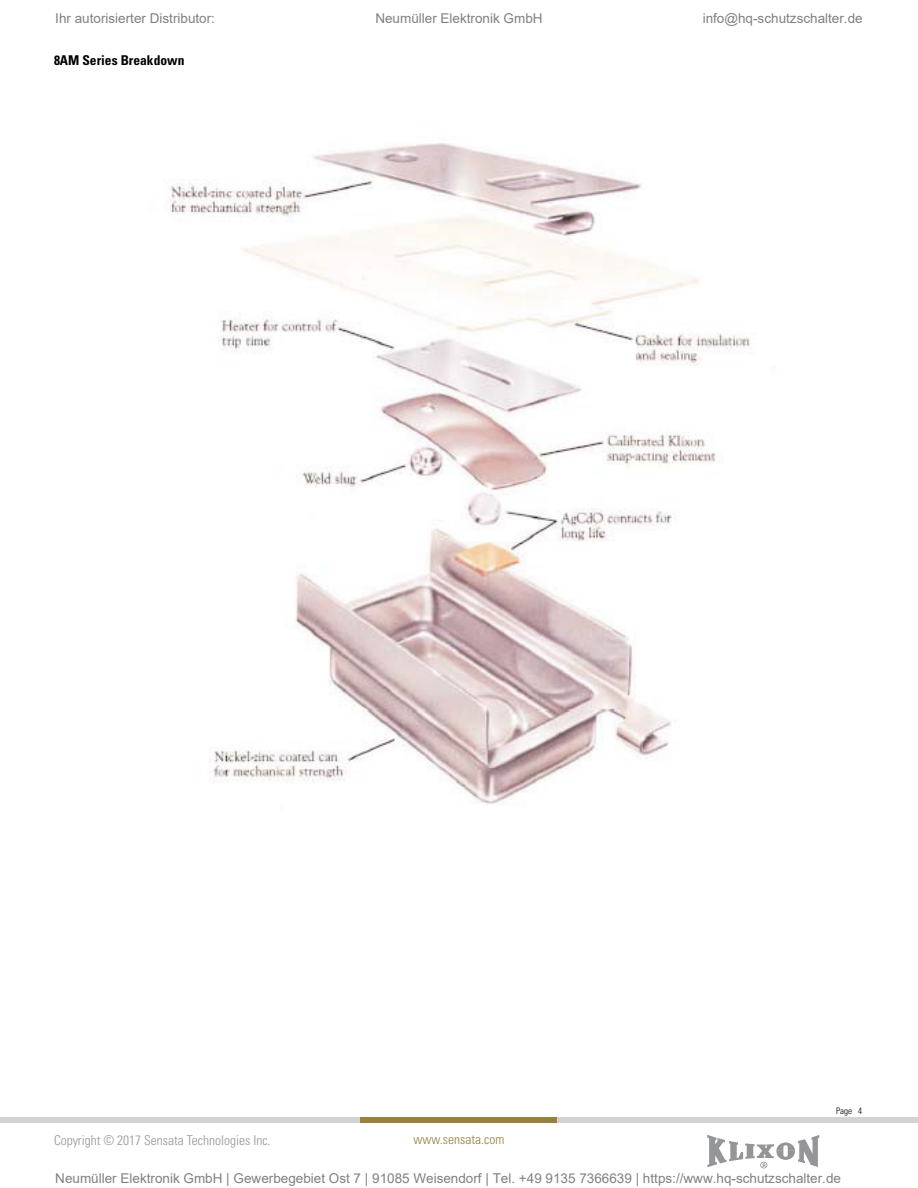
<style>
.page{position:relative;width:918px;height:1188px;background:#fff}
.page>*{position:absolute;margin:0;border:0;box-sizing:border-box;transform-origin:0 0}
.t1{font:13.5px "Arial";color:#808080}
.t2{font:300 condensed 13.5px "Univers";color:#939598}
.t3{font:700 condensed 13.5px "Univers";color:#000}
.t4{font:300 condensed 13.5px "Univers";color:#978141}
.t5{font:300 condensed 9px "Univers";color:#000}
</style>
<div class="page">
<div style="left:0;top:1117px;width:918px;height:6px;background:#d1d3d4"></div>
<div style="left:361px;top:1117px;width:196px;height:6px;background:#978141"></div>
<svg style="left:707px;top:1135px;width:112px;height:33px"></svg>
<img style="left:169px;top:143px;width:583px;height:661px">
<p class="t1" style="left:55px;top:9px;width:161px">Ihr autorisierter Distributor:</p>
<p class="t1" style="left:375px;top:9px;width:169px">Neumüller Elektronik GmbH</p>
<p class="t1" style="left:703px;top:9px;width:162px">info@hq-schutzschalter.de</p>
<p class="t3" style="left:54px;top:52px;width:132px">8AM Series Breakdown</p>
<p class="t2" style="left:54px;top:1132px;width:218px">Copyright © 2017 Sensata Technologies Inc.</p>
<p class="t4" style="left:414px;top:1131px;width:92px">www.sensata.com</p>
<p class="t5" style="left:836px;top:1105px;width:27px">Page 4</p>
<p class="t1" style="left:55px;top:1169px;width:787px">Neumüller Elektronik GmbH | Gewerbegebiet Ost 7 | 91085 Weisendorf | Tel. +49 9135 7366639 | https://www.hq-schutzschalter.de</p>
</div>
